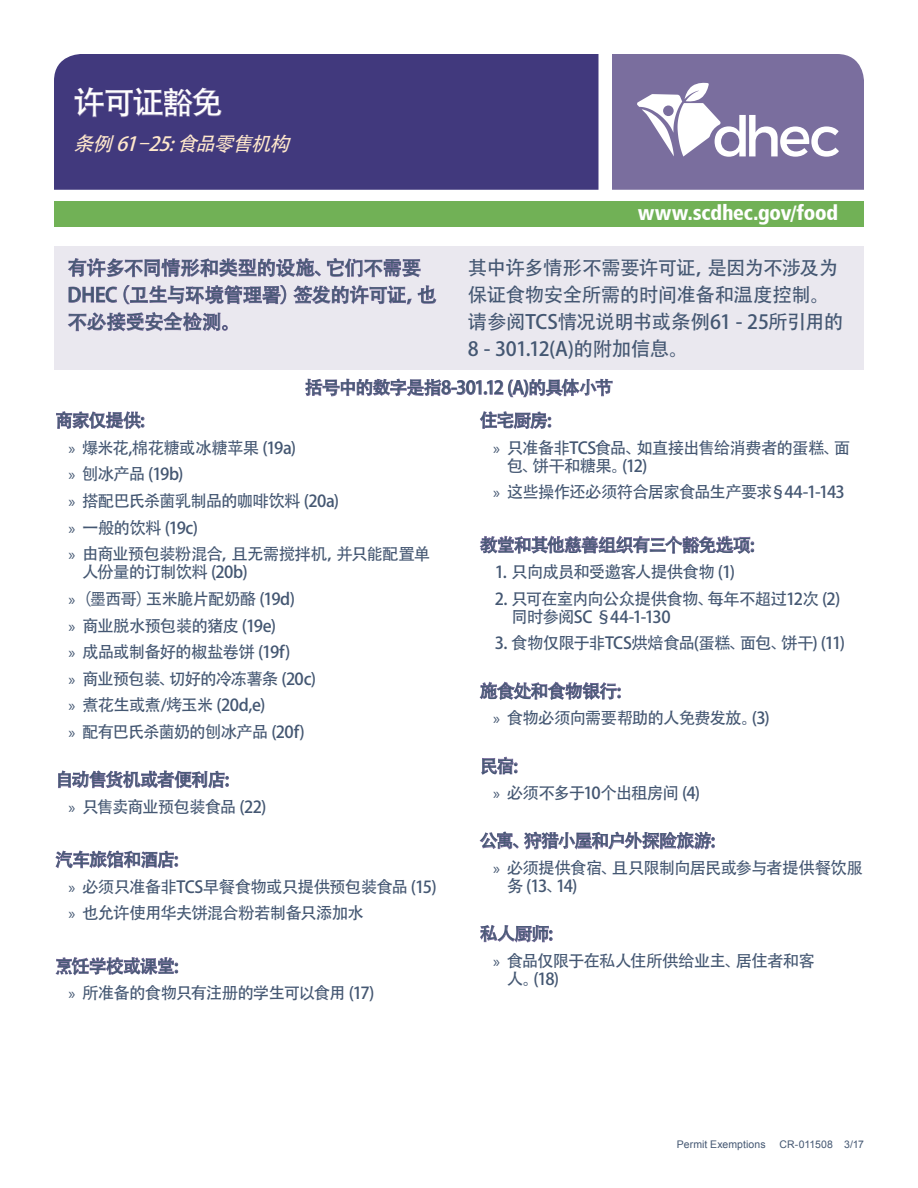
<style>
.page{position:relative;width:918px;height:1188px;background:#fff}
.page>*{position:absolute;margin:0;border:0;box-sizing:border-box;transform-origin:0 0}
.t1{font:31.5px "Adobe Heiti Std";letter-spacing:-.065em;color:#fff}
.t2{font:21px "Humanist 777 BT Black Condensed B";letter-spacing:-.01em;color:#fff}
.t3{font:19.5px/27px "Adobe Heiti Std";letter-spacing:-.025em;color:#445772}
.t4{font:italic 19.5px "Adobe Heiti Std";color:#ffe8cc}
.t5{font:18px "Adobe Heiti Std";letter-spacing:-.055em;color:#445772}
.t6{font:16.5px/26.7px "Adobe Heiti Std";letter-spacing:-.05em;color:#445772}
.t7{font:16.5px "Adobe Heiti Std";letter-spacing:-.07em;color:#445772}
.t8{font:10.5px "Arial";letter-spacing:.005em;color:#445772}
.t9{font:10.5px "Arial";letter-spacing:-.015em;color:#445772}
.s1{font-family:"Myriad Pro"}
</style>
<div class="page">
<div style="left:54px;top:54px;width:544px;height:136px;background:#41397d"></div>
<svg style="left:612px;top:54px;width:252px;height:136px"></svg>
<svg style="left:74px;top:87px;width:148px;height:31px"></svg>
<div style="left:54px;top:201px;width:810px;height:26px;background:#71b156"></div>
<svg style="left:56px;top:411px;width:88px;height:18px"></svg>
<svg style="left:58px;top:770px;width:171px;height:19px"></svg>
<svg style="left:55px;top:850px;width:123px;height:19px"></svg>
<svg style="left:55px;top:957px;width:123px;height:19px"></svg>
<svg style="left:479px;top:535px;width:275px;height:19px"></svg>
<svg style="left:479px;top:681px;width:142px;height:19px"></svg>
<svg style="left:481px;top:756px;width:37px;height:19px"></svg>
<svg style="left:479px;top:831px;width:236px;height:19px"></svg>
<svg style="left:480px;top:925px;width:72px;height:18px"></svg>
<div style="left:54px;top:247px;width:810px;height:123px;background:#eae8ef"></div>
<svg style="left:67px;top:258px;width:370px;height:74px"></svg>
<svg style="left:305px;top:378px;width:308px;height:51px"></svg>
<h1 class="t1" style="left:73px;top:84px;width:151px">许可证豁免</h1>
<p class="t4" style="left:73px;top:132px;width:224px">条例 61–25:食品零售机构</p>
<p class="t2" style="left:638px;top:199px;width:202px">www.scdhec.gov/food</p>
<p class="t3" style="left:68px;top:255px;width:371px">有许多不同情形和类型的设施、它们不需要<br>DHEC（卫生与环境管理署）签发的许可证，也不必接受安全检测。</p>
<p class="t3" style="left:468px;top:255px;width:377px">其中许多情形不需要许可证，是因为不涉及为保证食物安全所需的时间准备和温度控制。请参阅TCS情况说明书或条例61 - 25所引用的<br>8 - 301.12(A)的附加信息。</p>
<p class="t5" style="left:305px;top:377px;width:310px">括号中的数字是指8-301.12 (A)的具体小节</p>
<p class="t5" style="left:55px;top:410px;width:91px">商家仅提供:</p>
<p class="t6" style="left:69px;top:435px;width:363px"><span class="s1">»</span> 爆米花,棉花糖或冰糖苹果 (19a)<br><span class="s1">»</span> 刨冰产品 (19b)<br><span class="s1">»</span> 搭配巴氏杀菌乳制品的咖啡饮料 (20a)<br><span class="s1">»</span> 一般的饮料 (19c)<br><span class="s1">»</span> 由商业预包装粉混合，且无需搅拌机，并只能配置单</p>
<p class="t6" style="left:69px;top:559px;width:249px;text-indent:13px">人份量的订制饮料 (20b)<br><span class="s1">»</span>（墨西哥）玉米脆片配奶酪 (19d)<br><span class="s1">»</span> 商业脱水预包装的猪皮 (19e)<br><span class="s1">»</span> 成品或制备好的椒盐卷饼 (19f)<br><span class="s1">»</span> 商业预包装、切好的冷冻薯条 (20c) <span class="s1">»</span> 煮花生或煮/烤玉米 (20d,e)<br><span class="s1">»</span> 配有巴氏杀菌奶的刨冰产品 (20f)</p>
<p class="t5" style="left:55px;top:769px;width:176px">自动售货机或者便利店:</p>
<p class="t7" style="left:69px;top:797px;width:199px"><span class="s1">»</span> 只售卖商业预包装食品 (22)</p>
<p class="t5" style="left:55px;top:849px;width:125px">汽车旅馆和酒店:</p>
<p class="t6" style="left:69px;top:874px;width:370px"><span class="s1">»</span> 必须只准备非TCS早餐食物或只提供预包装食品 (15) <span class="s1">»</span> 也允许使用华夫饼混合粉若制备只添加水</p>
<p class="t5" style="left:55px;top:955px;width:125px">烹饪学校或课堂:</p>
<p class="t6" style="left:69px;top:980px;width:308px"><span class="s1">»</span> 所准备的食物只有注册的学生可以食用 (17)</p>
<p class="t5" style="left:480px;top:410px;width:73px">住宅厨房:</p>
<p class="t6" style="left:507px;top:439px;width:345px;line-height:18px;text-indent:-13px"><span class="s1">»</span> 只准备非TCS食品、如直接出售给消费者的蛋糕、面包、饼干和糖果。(12)</p>
<p class="t6" style="left:493px;top:479px;width:353px"><span class="s1">»</span> 这些操作还必须符合居家食品生产要求§44-1-143</p>
<p class="t5" style="left:480px;top:534px;width:276px">教堂和其他慈善组织有三个豁免选项:</p>
<p class="t6" style="left:495px;top:559px;width:242px">1. 只向成员和受邀客人提供食物 (1)</p>
<p class="t6" style="left:511px;top:590px;width:331px;line-height:18px;text-indent:-16px">2. 只可在室内向公众提供食物、每年不超过12次 (2)同时参阅SC §44-1-130</p>
<p class="t6" style="left:495px;top:630px;width:352px">3. 食物仅限于非TCS烘焙食品(蛋糕、面包、饼干) (11)</p>
<p class="t5" style="left:480px;top:680px;width:143px">施食处和食物银行:</p>
<p class="t6" style="left:493px;top:705px;width:278px"><span class="s1">»</span> 食物必须向需要帮助的人免费发放。(3)</p>
<p class="t5" style="left:480px;top:755px;width:40px">民宿:</p>
<p class="t6" style="left:493px;top:780px;width:208px"><span class="s1">»</span> 必须不多于10个出租房间 (4)</p>
<p class="t5" style="left:480px;top:830px;width:237px">公寓、狩猎小屋和户外探险旅游:</p>
<p class="t6" style="left:507px;top:859px;width:358px;line-height:18px;text-indent:-13px"><span class="s1">»</span> 必须提供食宿、且只限制向居民或参与者提供餐饮服务 (13、14)</p>
<p class="t5" style="left:480px;top:923px;width:75px">私人厨师:</p>
<p class="t6" style="left:507px;top:952px;width:310px;line-height:18px;text-indent:-13px"><span class="s1">»</span> 食品仅限于在私人住所供给业主、居住者和客人。(18)</p>
<p class="t8" style="left:677px;top:1137px;width:90px">Permit Exemptions</p>
<p class="t9" style="left:780px;top:1137px;width:86px">CR-011508 3/17</p>
</div>
